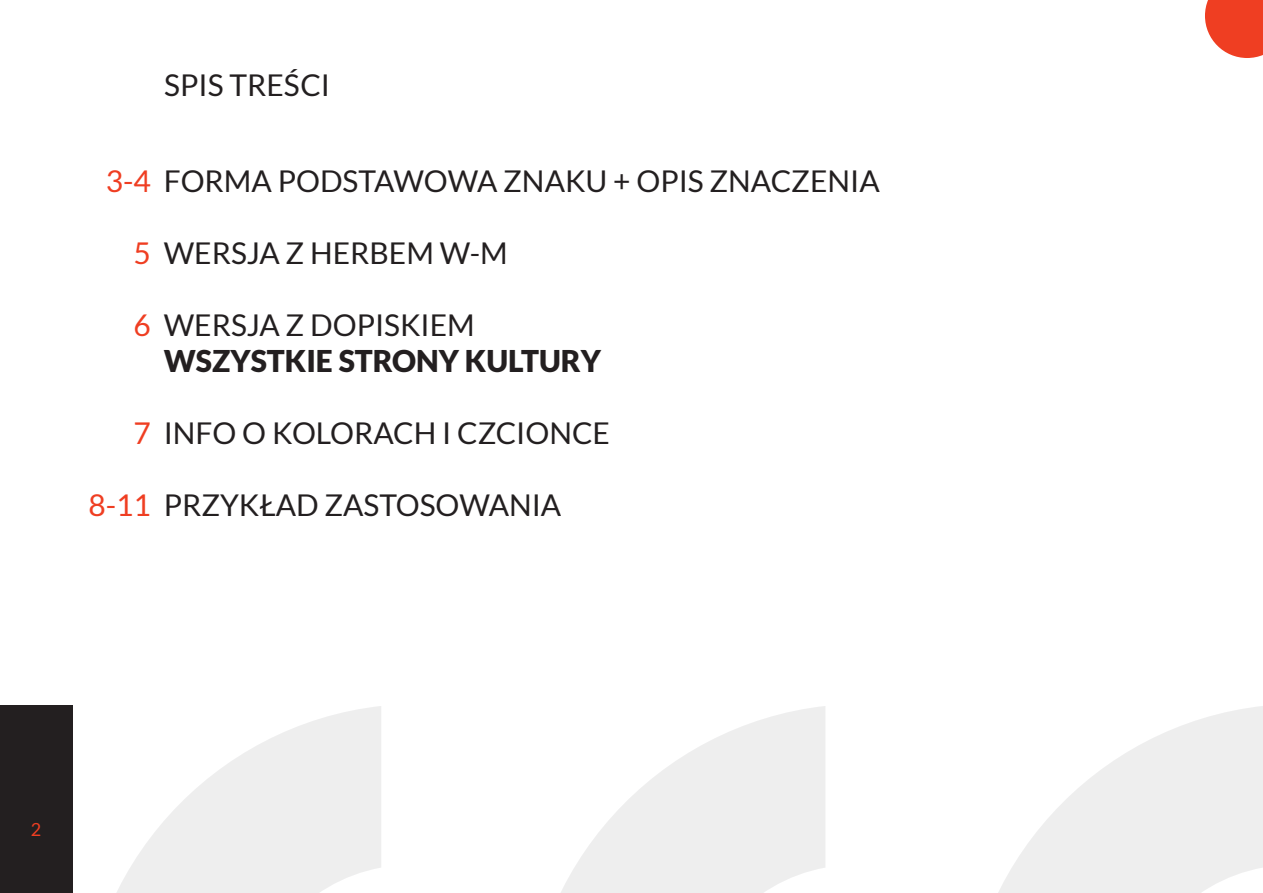
<style>
.page{position:relative;width:1263px;height:893px;background:#fff}
.page>*{position:absolute;margin:0;border:0;box-sizing:border-box;transform-origin:0 0}
.HEDER{font:30px "Lato";color:#231f20}
.HEDER-2{font:900 30px "Lato";color:#231f20}
.t1{font:18px "Lato";color:#ef3e22}
.s1{color:#ef3e22}
</style>
<div class="page">
<div style="left:0;top:706px;width:72px;height:187px;background:#231f20"></div>
<svg style="left:1205px;top:0;width:58px;height:58px;background:#f0553d"></svg>
<svg style="left:117px;top:706px;width:264px;height:187px;fill:#eee"></svg>
<svg style="left:561px;top:706px;width:264px;height:187px;fill:#eee"></svg>
<svg style="left:998px;top:706px;width:265px;height:187px;fill:#eee"></svg>
<p class="HEDER" style="left:164px;top:69px;width:167px">SPIS TREŚCI</p>
<p class="HEDER" style="left:106px;top:165px;width:775px"><span class="s1">3-4</span> FORMA PODSTAWOWA ZNAKU + OPIS ZNACZENIA</p>
<p class="HEDER" style="left:134px;top:237px;width:376px"><span class="s1">5</span> WERSJA Z HERBEM W-M</p>
<p class="HEDER" style="left:134px;top:309px;width:343px"><span class="s1">6</span> WERSJA Z DOPISKIEM</p>
<p class="HEDER-2" style="left:164px;top:344px;width:439px">WSZYSTKIE STRONY KULTURY</p>
<p class="HEDER" style="left:134px;top:417px;width:478px"><span class="s1">7</span> INFO O KOLORACH I CZCIONCE</p>
<p class="HEDER" style="left:88px;top:489px;width:474px"><span class="s1">8-11</span> PRZYKŁAD ZASTOSOWANIA</p>
<p class="t1" style="left:31px;top:819px;width:12px">2</p>
</div>
